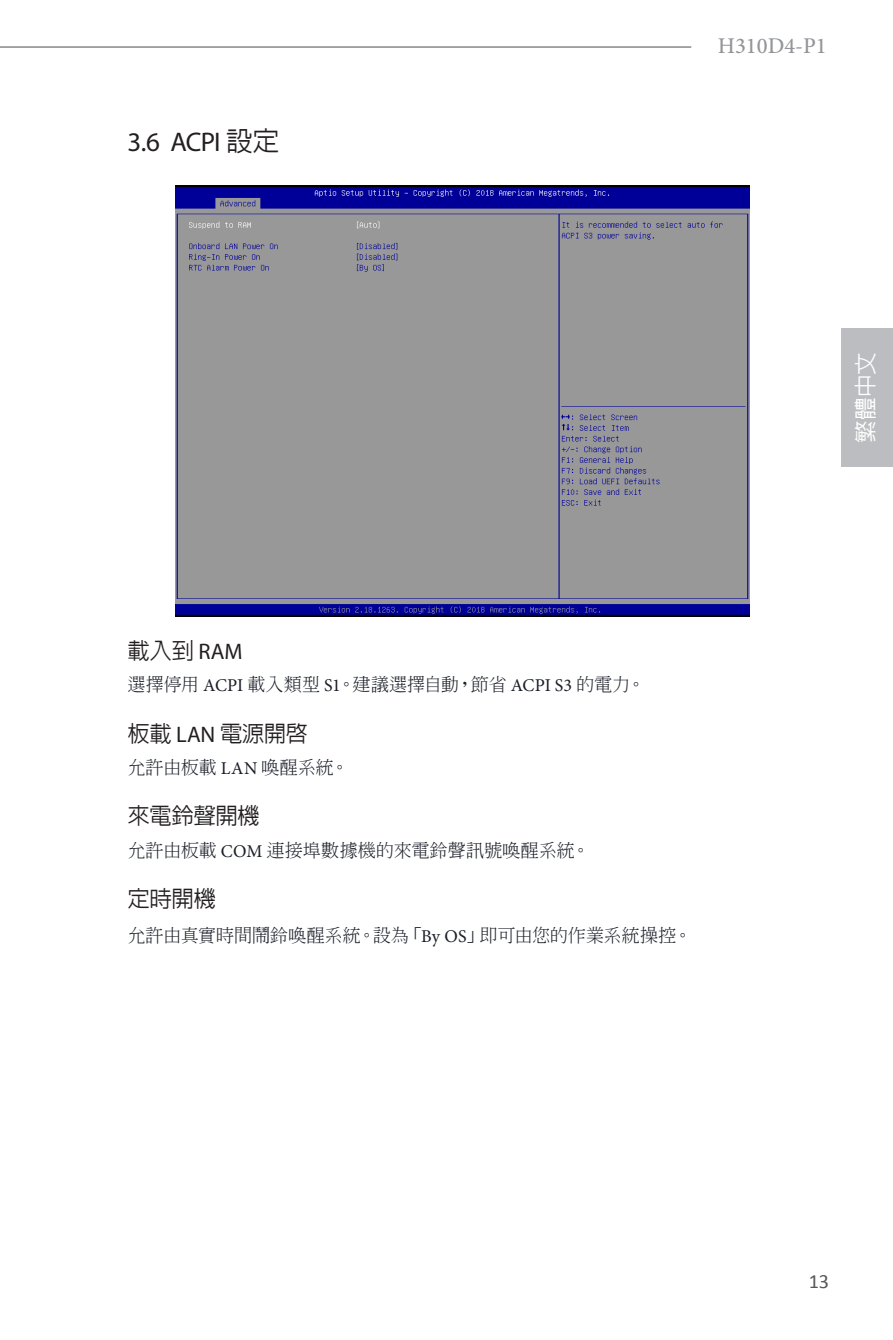
<style>
.page{position:relative;width:893px;height:1340px;background:#fff}
.page>*{position:absolute;margin:0;border:0;box-sizing:border-box;transform-origin:0 0}
.中標{font:27px "Myriad Pro";color:#231f20}
.副標{font:500 22.5px "AR Hei B5 HK";letter-spacing:-.025em;color:#231f20}
.t1{font:500 22.5px "Minion Pro";color:#939598}
.副標-2{font:500 22.5px "Lin Gothic";color:#231f20}
.t2{font:500 22.5px "AR Hei B5 HK";color:#fff}
.t3{font:20.25px "Calibri";color:#57585a}
.內文{font:300 18px "ARPL Ming U20";letter-spacing:.005em;color:#191d27}
.s1{font-family:"AR Hei B5 HK";font-weight:500}
.s2{font-family:"Myriad Pro";font-weight:400}
.s3{font-family:"Minion Pro";font-weight:400}
.s4{font-family:"AR Hei B5 HK"}
</style>
<div class="page">
<div style="left:841px;top:328px;width:52px;height:139px;background:#bcbdc0"></div>
<hr style="left:0;top:46px;width:691px;height:2px;background:#939598">
<img style="left:175px;top:186px;width:574px;height:430px">
<p class="中標" style="left:128px;top:126px;width:153px">3.6 ACPI <span class="s1">設定</span></p>
<p class="t1" style="left:718px;top:31px;width:111px">H310D4-P1</p>
<p class="副標" style="left:128px;top:639px;width:116px">載入到 <span class="s2">RAM</span></p>
<p class="內文" style="left:128px;top:675px;width:519px">選擇停用 <span class="s3">ACPI</span> 載入類型 <span class="s3">S1</span>。建議選擇自動，節省 <span class="s3">ACPI S3</span> 的電力。</p>
<p class="副標-2" style="left:128px;top:721px;width:182px"><span class="s4">板載</span> <span class="s2">LAN</span> 電源開啟</p>
<p class="內文" style="left:128px;top:758px;width:223px">允許由板載 <span class="s3">LAN</span> 喚醒系統。</p>
<p class="副標" style="left:128px;top:804px;width:134px">來電鈴聲開機</p>
<p class="內文" style="left:128px;top:841px;width:464px">允許由板載 <span class="s3">COM</span> 連接埠數據機的來電鈴聲訊號喚醒系統。</p>
<p class="副標" style="left:128px;top:887px;width:90px">定時開機</p>
<p class="內文" style="left:128px;top:926px;width:566px">允許由真實時間鬧鈴喚醒系統。設為「<span class="s3">By OS</span>」即可由您的作業系統操控。</p>
<p class="t2" style="left:854px;top:442px;width:91px;rotate:-90deg">繁體中文</p>
<p class="t3" style="left:809px;top:1268px;width:22px">13</p>
</div>
